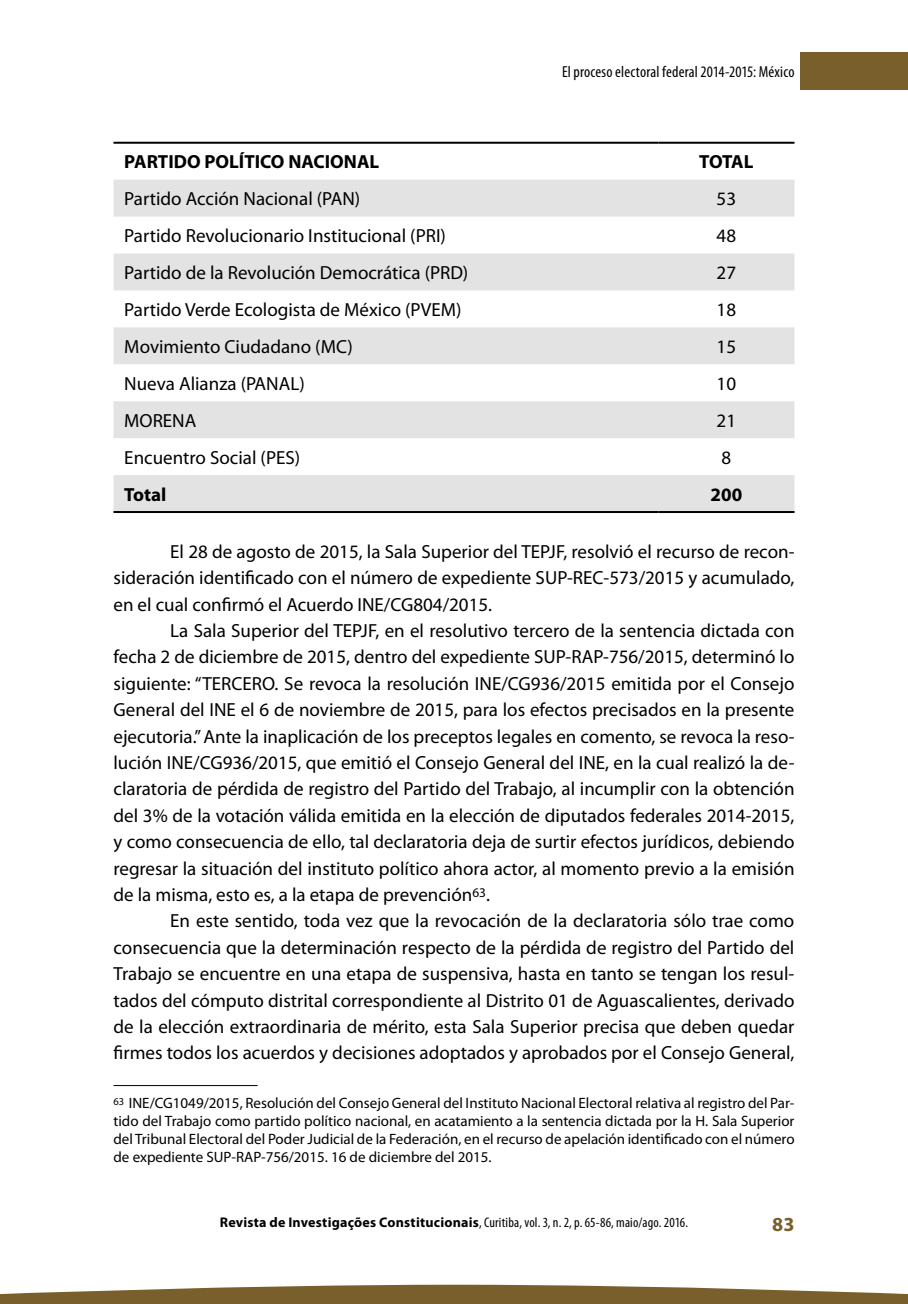
<style>
.page{position:relative;width:908px;height:1304px;background:#fff}
.page>*{position:absolute;margin:0;border:0;box-sizing:border-box;transform-origin:0 0}
.t1{font:700 20px "Myriad Pro";color:#795f2b}
.t2{font:19px/26.4px "Myriad Pro";color:#000;text-align:justify}
.t3{font:700 19px "Myriad Pro";color:#000}
.t4{font:condensed 16px "Myriad Pro";letter-spacing:.01em;color:#000}
.t5{font:15px/18px "Myriad Pro";color:#000;text-align:justify}
.t6{font:condensed 14px "Myriad Pro";letter-spacing:.015em;color:#000}
.s1{font-weight:700;font-stretch:normal}
</style>
<div class="page">
<svg style="left:0;top:1285px;width:907px;height:19px;background:#8f794e"></svg>
<div style="left:799px;top:52px;width:108px;height:37px;background:#795f2b"></div>
<svg style="left:113px;top:180px;width:681px;height:331px;fill:#e3e3e3"></svg>
<hr style="left:113px;top:142px;width:545px;height:2px;background:#000">
<hr style="left:658px;top:142px;width:136px;height:2px;background:#000">
<hr style="left:113px;top:511px;width:545px;height:2px;background:#000">
<hr style="left:658px;top:511px;width:136px;height:2px;background:#000">
<hr style="left:113px;top:1085px;width:144px;height:1px;background:#000">
<p class="t4" style="left:561px;top:62px;width:234px">El proceso electoral federal 2014-2015: México</p>
<p class="t3" style="left:124px;top:150px;width:256px">PARTIDO POLÍTICO NACIONAL</p>
<p class="t3" style="left:699px;top:150px;width:56px">TOTAL</p>
<p class="t2" style="left:124px;top:185px;width:237px">Partido Acción Nacional (PAN)</p>
<p class="t2" style="left:716px;top:185px;width:21px">53</p>
<p class="t2" style="left:124px;top:222px;width:323px">Partido Revolucionario Institucional (PRI)</p>
<p class="t2" style="left:716px;top:222px;width:21px">48</p>
<p class="t2" style="left:124px;top:259px;width:345px">Partido de la Revolución Democrática (PRD)</p>
<p class="t2" style="left:716px;top:259px;width:21px">27</p>
<p class="t2" style="left:124px;top:296px;width:338px">Partido Verde Ecologista de México (PVEM)</p>
<p class="t2" style="left:716px;top:296px;width:21px">18</p>
<p class="t2" style="left:124px;top:333px;width:230px">Movimiento Ciudadano (MC)</p>
<p class="t2" style="left:716px;top:333px;width:21px">15</p>
<p class="t2" style="left:124px;top:370px;width:182px">Nueva Alianza (PANAL)</p>
<p class="t2" style="left:716px;top:370px;width:21px">10</p>
<p class="t2" style="left:124px;top:407px;width:74px">MORENA</p>
<p class="t2" style="left:716px;top:407px;width:21px">21</p>
<p class="t2" style="left:124px;top:444px;width:177px">Encuentro Social (PES)</p>
<p class="t2" style="left:721px;top:444px;width:11px">8</p>
<p class="t3" style="left:124px;top:482px;width:44px">Total</p>
<p class="t3" style="left:710px;top:482px;width:33px">200</p>
<p class="t2" style="left:113px;top:538px;width:682px;text-indent:57px">El 28 de agosto de 2015, la Sala Superior del TEPJF, resolvió el recurso de recon&shy;sideración identificado con el número de expediente SUP-REC-573/2015 y acumulado, en el cual confirmó el Acuerdo INE/CG804/2015.</p>
<p class="t2" style="left:113px;top:617px;width:682px;text-indent:57px">La Sala Superior del TEPJF, en el resolutivo tercero de la sentencia dictada con fecha 2 de diciembre de 2015, dentro del expediente SUP-RAP-756/2015, determinó lo siguiente: “TERCERO. Se revoca la resolución INE/CG936/2015 emitida por el Consejo General del INE el 6 de noviembre de 2015, para los efectos precisados en la presente ejecutoria.” Ante la inaplicación de los preceptos legales en comento, se revoca la reso&shy;lución INE/CG936/2015, que emitió el Consejo General del INE, en la cual realizó la de&shy;claratoria de pérdida de registro del Partido del Trabajo, al incumplir con la obtención del 3% de la votación válida emitida en la elección de diputados federales 2014-2015, y como consecuencia de ello, tal declaratoria deja de surtir efectos jurídicos, debiendo regresar la situación del instituto político ahora actor, al momento previo a la emisión de la misma, esto es, a la etapa de prevención<sup>63</sup>.</p>
<p class="t2" style="left:113px;top:908px;width:682px;text-indent:57px">En este sentido, toda vez que la revocación de la declaratoria sólo trae como consecuencia que la determinación respecto de la pérdida de registro del Partido del Trabajo se encuentre en una etapa de suspensiva, hasta en tanto se tengan los resul&shy;tados del cómputo distrital correspondiente al Distrito 01 de Aguascalientes, derivado de la elección extraordinaria de mérito, esta Sala Superior precisa que deben quedar firmes todos los acuerdos y decisiones adoptados y aprobados por el Consejo General,</p>
<p class="t5" style="left:113px;top:1094px;width:682px"><sup>63</sup> INE/CG1049/2015, Resolución del Consejo General del Instituto Nacional Electoral relativa al registro del Par&shy;tido del Trabajo como partido político nacional, en acatamiento a la sentencia dictada por la H. Sala Superior del Tribunal Electoral del Poder Judicial de la Federación, en el recurso de apelación identificado con el número de expediente SUP-RAP-756/2015. 16 de diciembre del 2015.</p>
<p class="t6" style="left:220px;top:1214px;width:469px"><span class="s1">Revista de Investigações Constitucionais</span>, Curitiba, vol. 3, n. 2, p. 65-86, maio/ago. 2016.</p>
<p class="t1" style="left:771px;top:1211px;width:24px">83</p>
</div>
